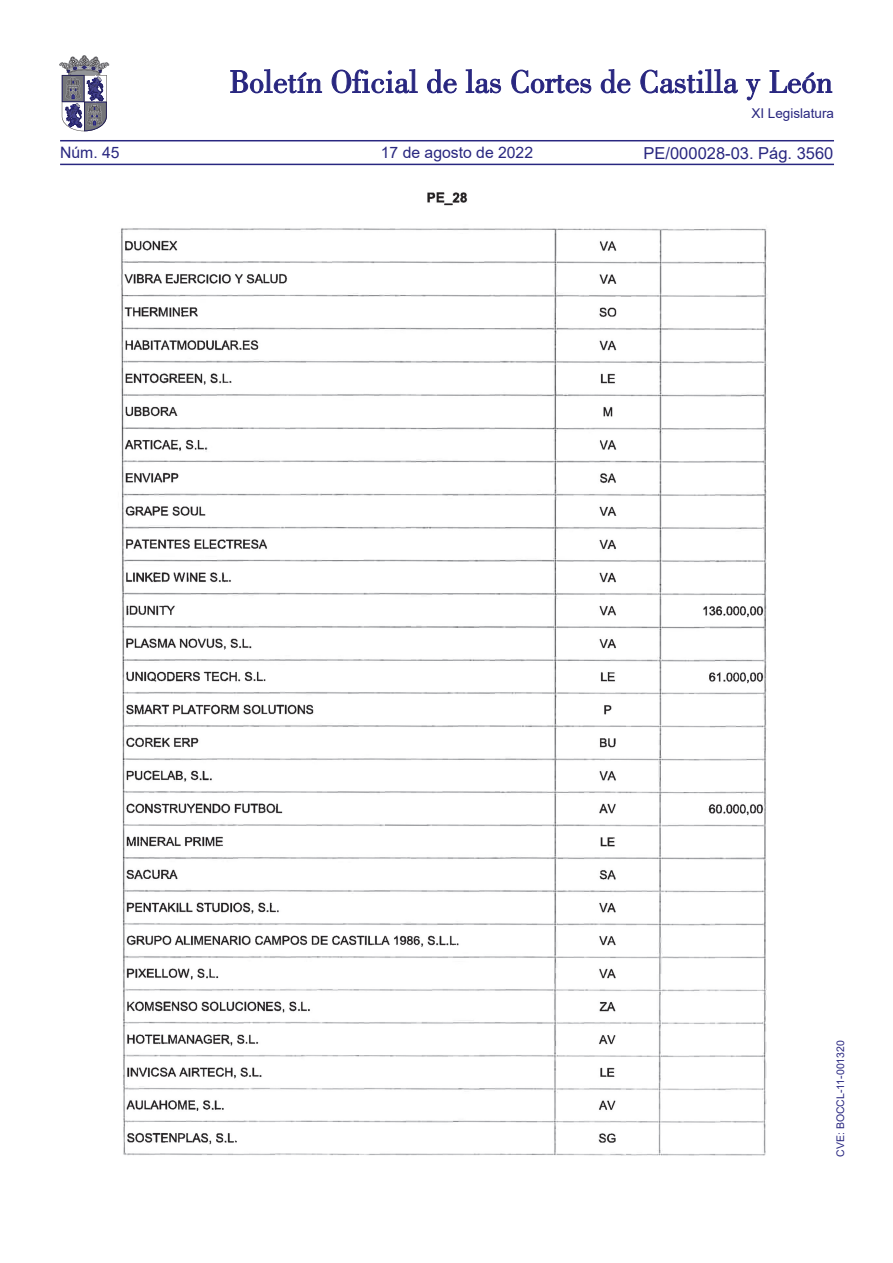
<style>
.page{position:relative;width:893px;height:1263px;background:#fff}
.page>*{position:absolute;margin:0;border:0;box-sizing:border-box;transform-origin:0 0}
.t1{font:16.5px "Arial";color:#292780}
.t2{font:15.75px "Arial";color:#292780}
.t3{font:13.5px "Arial";color:#292780}
.t4{font:10.5px "Arial";color:#292780}
</style>
<div class="page">
<hr style="left:60px;top:164px;width:774px;height:1px;background:#292780">
<hr style="left:60px;top:140px;width:774px;height:1px;background:#292780">
<svg style="left:230px;top:69px;width:92px;height:24px"></svg>
<svg style="left:332px;top:69px;width:86px;height:24px"></svg>
<svg style="left:427px;top:69px;width:30px;height:24px"></svg>
<svg style="left:466px;top:69px;width:35px;height:24px"></svg>
<svg style="left:511px;top:70px;width:80px;height:23px"></svg>
<svg style="left:601px;top:69px;width:29px;height:24px"></svg>
<svg style="left:640px;top:69px;width:98px;height:24px"></svg>
<svg style="left:746px;top:79px;width:14px;height:21px"></svg>
<svg style="left:770px;top:70px;width:62px;height:23px"></svg>
<svg style="left:60px;top:55px;width:49px;height:76px"></svg>
<img style="left:121px;top:192px;width:647px;height:964px">
<p class="t2" style="left:60px;top:142px;width:61px">Núm. 45</p>
<p class="t2" style="left:381px;top:142px;width:154px">17 de agosto de 2022</p>
<p class="t3" style="left:751px;top:104px;width:84px">XI Legislatura</p>
<p class="t1" style="left:643px;top:141px;width:191px">PE/000028-03. Pág. 3560</p>
<p class="t4" style="left:833px;top:1157px;width:118px;rotate:-90deg">CVE: BOCCL-11-001320</p>
</div>
